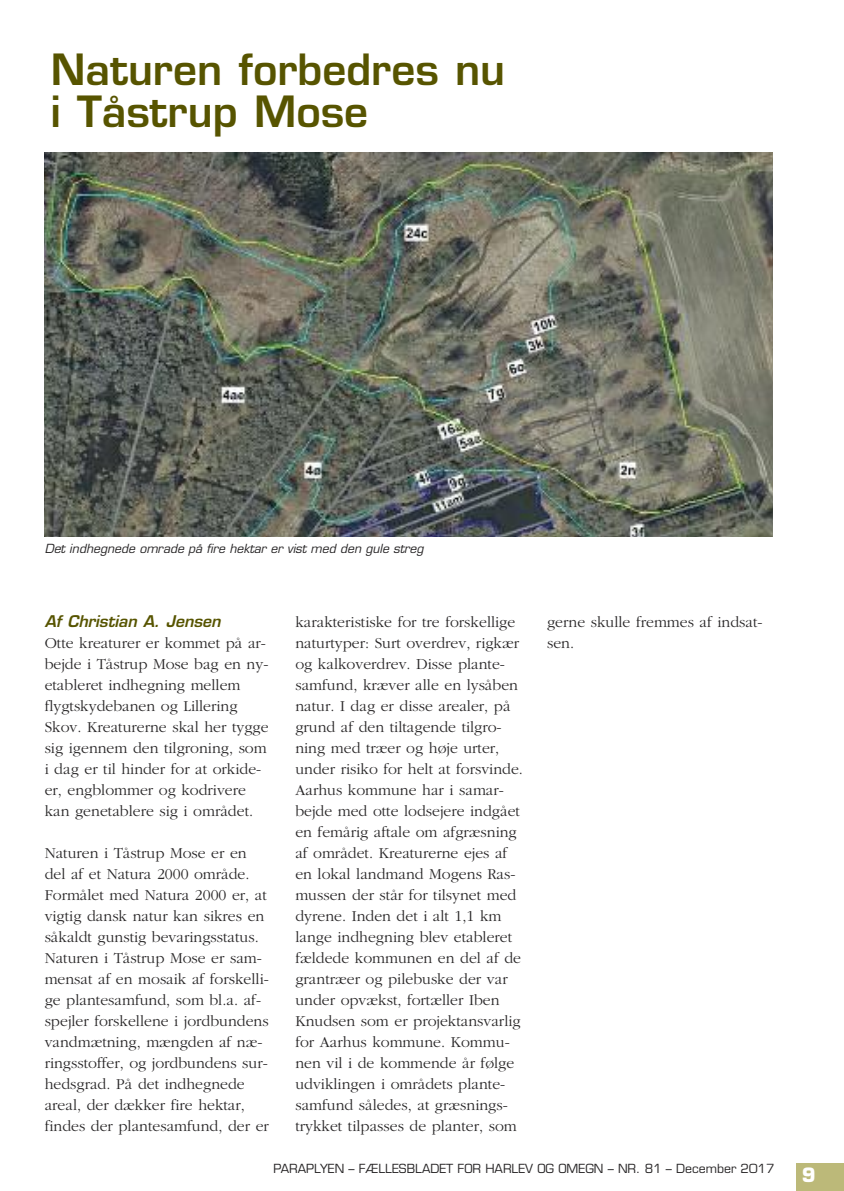
<style>
.page{position:relative;width:844px;height:1191px;background:#fff}
.page>*{position:absolute;margin:0;border:0;box-sizing:border-box;transform-origin:0 0}
.t1{font:600 42px/42px "Eurostile";color:#575400}
.t2{font:700 19.25px "Eurostile";color:#fff}
.t3{font:300 15.75px/21px "AF Gar ITC";color:#272526}
.t4{font:italic 600 15.75px "Eurostile";color:#575400}
.t5{font:12.25px "Eurostile";color:#272526}
.t6{font:italic 12.25px "Eurostile";color:#272526}
</style>
<div class="page">
<div style="left:796px;top:1163px;width:47px;height:28px;background:#bcb979"></div>
<img style="left:45px;top:153px;width:727px;height:383px">
<h1 class="t1" style="left:51px;top:53px;width:456px">Naturen forbedres nu i Tåstrup Mose</h1>
<p class="t6" style="left:45px;top:543px;width:380px">Det indhegnede omrade på fire hektar er vist med den gule streg</p>
<p class="t4" style="left:45px;top:615px;width:177px">Af Christian A. Jensen</p>
<p class="t3" style="left:45px;top:632px;width:225px">Otte kreaturer er kommet på ar&shy;bejde i Tåstrup Mose bag en ny&shy;etableret indhegning mellem flygtskydebanen og Lillering<br>Skov. Kreaturerne skal her tygge sig igennem den tilgroning, som i dag er til hinder for at orkide&shy;er, engblommer og kodrivere kan genetablere sig i området.</p>
<p class="t3" style="left:45px;top:842px;width:226px">Naturen i Tåstrup Mose er en del af et Natura 2000 område.<br>Formålet med Natura 2000 er, at vigtig dansk natur kan sikres en såkaldt gunstig bevaringsstatus.<br>Naturen i Tåstrup Mose er sam&shy;mensat af en mosaik af forskelli&shy;ge plantesamfund, som bl.a. af&shy;spejler forskellene i jordbundens vandmætning, mængden af næ&shy;ringsstoffer, og jordbundens sur&shy;hedsgrad. På det indhegnede areal, der dækker fire hektar, findes der plantesamfund, der er</p>
<p class="t3" style="left:295px;top:611px;width:229px">karakteristiske for tre forskellige naturtyper: Surt overdrev, rigkær og kalkoverdrev. Disse plante&shy;samfund, kræver alle en lysåben natur. I dag er disse arealer, på grund af den tiltagende tilgro&shy;ning med træer og høje urter, under risiko for helt at forsvinde.<br>Aarhus kommune har i samar&shy;bejde med otte lodsejere indgået en femårig aftale om afgræsning af området. Kreaturerne ejes af en lokal landmand Mogens Ras&shy;mussen der står for tilsynet med dyrene. Inden det i alt 1,1 km lange indhegning blev etableret fældede kommunen en del af de grantræer og pilebuske der var under opvækst, fortæller Iben<br>Knudsen som er projektansvarlig for Aarhus kommune. Kommu&shy;nen vil i de kommende år følge udviklingen i områdets plante&shy;samfund således, at græsnings&shy;trykket tilpasses de planter, som</p>
<p class="t3" style="left:547px;top:611px;width:217px">gerne skulle fremmes af indsat&shy;sen.</p>
<p class="t5" style="left:273px;top:1164px;width:502px">PARAPLYEN – FÆLLESBLADET FOR HARLEV OG OMEGN – NR. 81 – December 2017</p>
<p class="t2" style="left:801px;top:1167px;width:15px">9</p>
</div>
